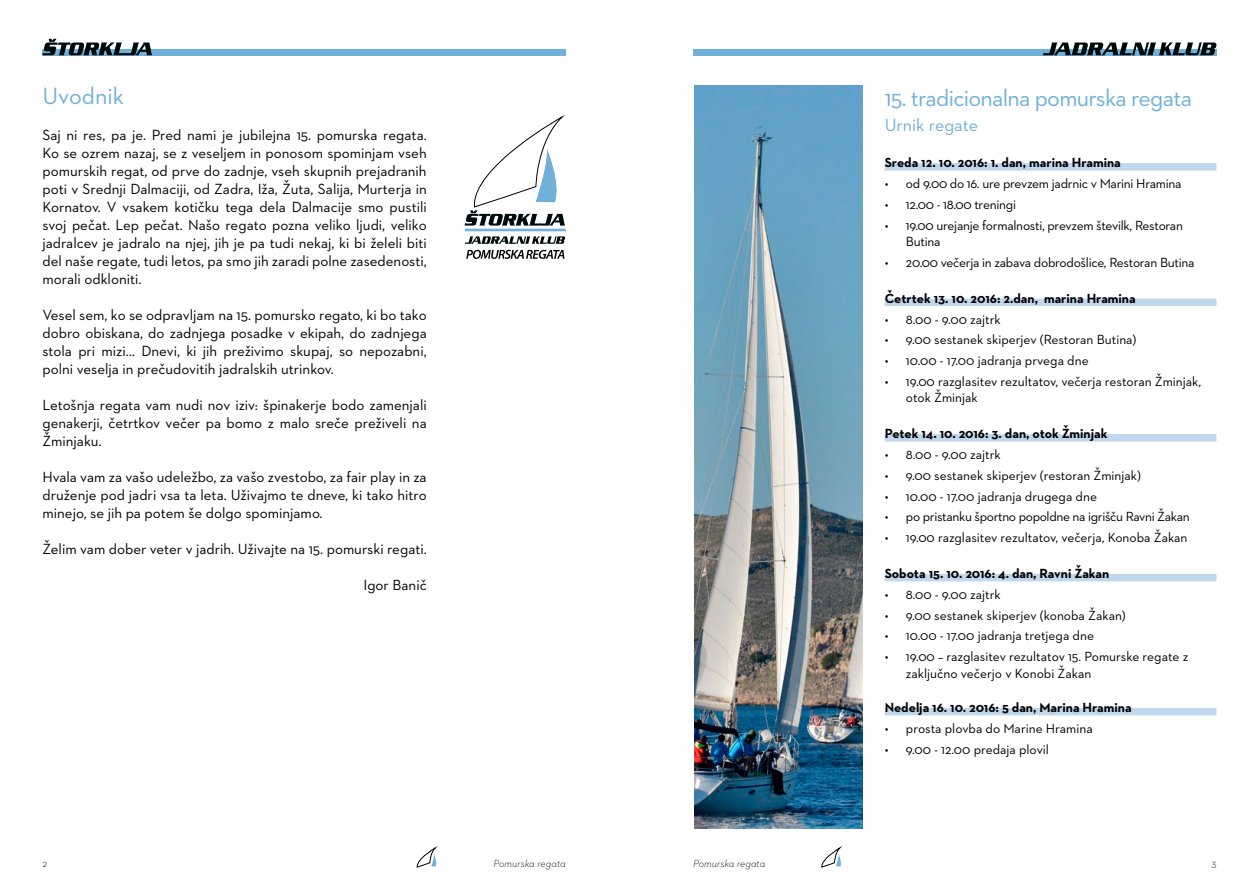
<style>
.page{position:relative;width:1259px;height:893px;background:#fff}
.page>*{position:absolute;margin:0;border:0;box-sizing:border-box;transform-origin:0 0}
.t1{font:24px "Neutraface 2 Text";letter-spacing:-.03em;color:#71b0d8}
.t2{font:24px "Neutraface 2 Text";color:#71b0d8}
.t3{font:18px "Neutraface 2 Text";color:#71b0d8}
.t4{font:15px/18px "Neutraface 2 Text";color:#000;text-align:justify}
.t5{font:13.5px/16.5px "Neutraface 2 Text";color:#000}
.t6{font:700 13.5px "Neutraface 2 Text";color:#000}
.t7{font:13.5px/16.5px "Neutraface 2 Text";letter-spacing:-.02em;color:#000}
.t8{font:13.5px "Neutraface 2 Text";letter-spacing:-.025em;color:#000}
.t9{font:italic 300 10.5px "Neutraface 2 Text";color:#000}
.t10{font:300 10.5px "Neutraface 2 Text";color:#000}
</style>
<div class="page">
<div style="left:693px;top:49px;width:523px;height:6px;background:#71b0d8"></div>
<div style="left:43px;top:49px;width:523px;height:6px;background:#71b0d8"></div>
<svg style="left:416px;top:847px;width:21px;height:21px"></svg>
<svg style="left:43px;top:39px;width:109px;height:16px"></svg>
<svg style="left:1043px;top:43px;width:173px;height:12px"></svg>
<svg style="left:821px;top:847px;width:21px;height:21px"></svg>
<svg style="left:465px;top:116px;width:100px;height:109px"></svg>
<hr style="left:465px;top:229px;width:101px;height:2px;background:#71b0d8">
<svg style="left:466px;top:250px;width:98px;height:9px"></svg>
<svg style="left:465px;top:236px;width:100px;height:8px"></svg>
<div style="left:884px;top:163px;width:332px;height:8px;background:#c0d7ec"></div>
<div style="left:884px;top:299px;width:332px;height:7px;background:#c0d7ec"></div>
<div style="left:884px;top:434px;width:332px;height:8px;background:#c0d7ec"></div>
<div style="left:884px;top:574px;width:332px;height:7px;background:#c0d7ec"></div>
<div style="left:884px;top:708px;width:332px;height:7px;background:#c0d7ec"></div>
<img style="left:694px;top:86px;width:168px;height:742px">
<h1 class="t2" style="left:43px;top:81px;width:83px">Uvodnik</h1>
<p class="t4" style="left:43px;top:125px;width:386px">Saj ni res, pa je. Pred nami je jubilejna 15. pomurska regata.<br>Ko se ozrem nazaj, se z veseljem in ponosom spominjam vseh pomurskih regat, od prve do zadnje, vseh skupnih prejadranih poti v Srednji Dalmaciji, od Zadra, Iža, Žuta, Salija, Murterja in Kornatov. V vsakem kotičku tega dela Dalmacije smo pustili svoj pečat. Lep pečat. Našo regato pozna veliko ljudi, veliko jadralcev je jadralo na njej, jih je pa tudi nekaj, ki bi želeli biti del naše regate, tudi letos, pa smo jih zaradi polne zasedenosti, morali odkloniti.</p>
<p class="t4" style="left:43px;top:305px;width:386px">Vesel sem, ko se odpravljam na 15. pomursko regato, ki bo tako dobro obiskana, do zadnjega posadke v ekipah, do zadnjega stola pri mizi… Dnevi, ki jih preživimo skupaj, so nepozabni, polni veselja in prečudovitih jadralskih utrinkov.</p>
<p class="t4" style="left:43px;top:395px;width:386px">Letošnja regata vam nudi nov iziv: špinakerje bodo zamenjali genakerji, četrtkov večer pa bomo z malo sreče preživeli na Žminjaku.</p>
<p class="t4" style="left:43px;top:467px;width:386px">Hvala vam za vašo udeležbo, za vašo zvestobo, za fair play in za druženje pod jadri vsa ta leta. Uživajmo te dneve, ki tako hitro minejo, se jih pa potem še dolgo spominjamo.</p>
<p class="t4" style="left:43px;top:539px;width:386px">Želim vam dober veter v jadrih. Uživajte na 15. pomurski regati.</p>
<p class="t4" style="left:363px;top:575px;width:65px">Igor Banič</p>
<h1 class="t1" style="left:884px;top:83px;width:309px">15. tradicionalna pomurska regata</h1>
<p class="t3" style="left:884px;top:114px;width:95px">Urnik regate</p>
<p class="t6" style="left:884px;top:154px;width:238px">Sreda 12. 10. 2016: 1. dan, marina Hramina</p>
<p class="t7" style="left:884px;top:175px;width:298px">• od 9.00 do 16. ure prevzem jadrnic v Marini Hramina</p>
<p class="t7" style="left:884px;top:196px;width:133px">• 12.00 - 18.00 treningi</p>
<p class="t7" style="left:906px;top:217px;width:278px;text-indent:-21px">• 19.00 urejanje formalnosti, prevzem številk, Restoran<br>Butina</p>
<p class="t7" style="left:884px;top:254px;width:311px">• 20.00 večerja in zabava dobrodošlice, Restoran Butina</p>
<p class="t6" style="left:884px;top:290px;width:252px">Četrtek 13. 10. 2016: 2.dan, marina Hramina</p>
<p class="t5" style="left:884px;top:311px;width:118px">• 8.00 - 9.00 zajtrk</p>
<p class="t5" style="left:884px;top:331px;width:253px">• 9.00 sestanek skiperjev (Restoran Butina)</p>
<p class="t5" style="left:884px;top:352px;width:205px">• 10.00 - 17.00 jadranja prvega dne</p>
<p class="t5" style="left:906px;top:373px;width:297px;text-indent:-21px">• 19.00 razglasitev rezultatov, večerja restoran Žminjak, otok Žminjak</p>
<p class="t6" style="left:884px;top:425px;width:224px">Petek 14. 10. 2016: 3. dan, otok Žminjak</p>
<p class="t5" style="left:884px;top:446px;width:118px">• 8.00 - 9.00 zajtrk</p>
<p class="t5" style="left:884px;top:467px;width:258px">• 9.00 sestanek skiperjev (restoran Žminjak)</p>
<p class="t5" style="left:884px;top:488px;width:214px">• 10.00 - 17.00 jadranja drugega dne</p>
<p class="t8" style="left:884px;top:508px;width:306px">• po pristanku športno popoldne na igrišču Ravni Žakan</p>
<p class="t5" style="left:884px;top:529px;width:304px">• 19.00 razglasitev rezultatov, večerja, Konoba Žakan</p>
<p class="t6" style="left:884px;top:565px;width:226px">Sobota 15. 10. 2016: 4. dan, Ravni Žakan</p>
<p class="t5" style="left:884px;top:586px;width:118px">• 8.00 - 9.00 zajtrk</p>
<p class="t5" style="left:884px;top:607px;width:243px">• 9.00 sestanek skiperjev (konoba Žakan)</p>
<p class="t5" style="left:884px;top:627px;width:211px">• 10.00 - 17.00 jadranja tretjega dne</p>
<p class="t5" style="left:906px;top:648px;width:284px;text-indent:-21px">• 19.00 – razglasitev rezultatov 15. Pomurske regate z zaključno večerjo v Konobi Žakan</p>
<p class="t6" style="left:884px;top:699px;width:248px">Nedelja 16. 10. 2016: 5 dan, Marina Hramina</p>
<p class="t5" style="left:884px;top:720px;width:210px">• prosta plovba do Marine Hramina</p>
<p class="t5" style="left:884px;top:741px;width:166px">• 9.00 - 12.00 predaja plovil</p>
<p class="t10" style="left:43px;top:857px;width:6px">2</p>
<p class="t9" style="left:493px;top:857px;width:74px">Pomurska regata</p>
<p class="t9" style="left:693px;top:857px;width:74px">Pomurska regata</p>
<p class="t10" style="left:1211px;top:857px;width:7px">3</p>
</div>
